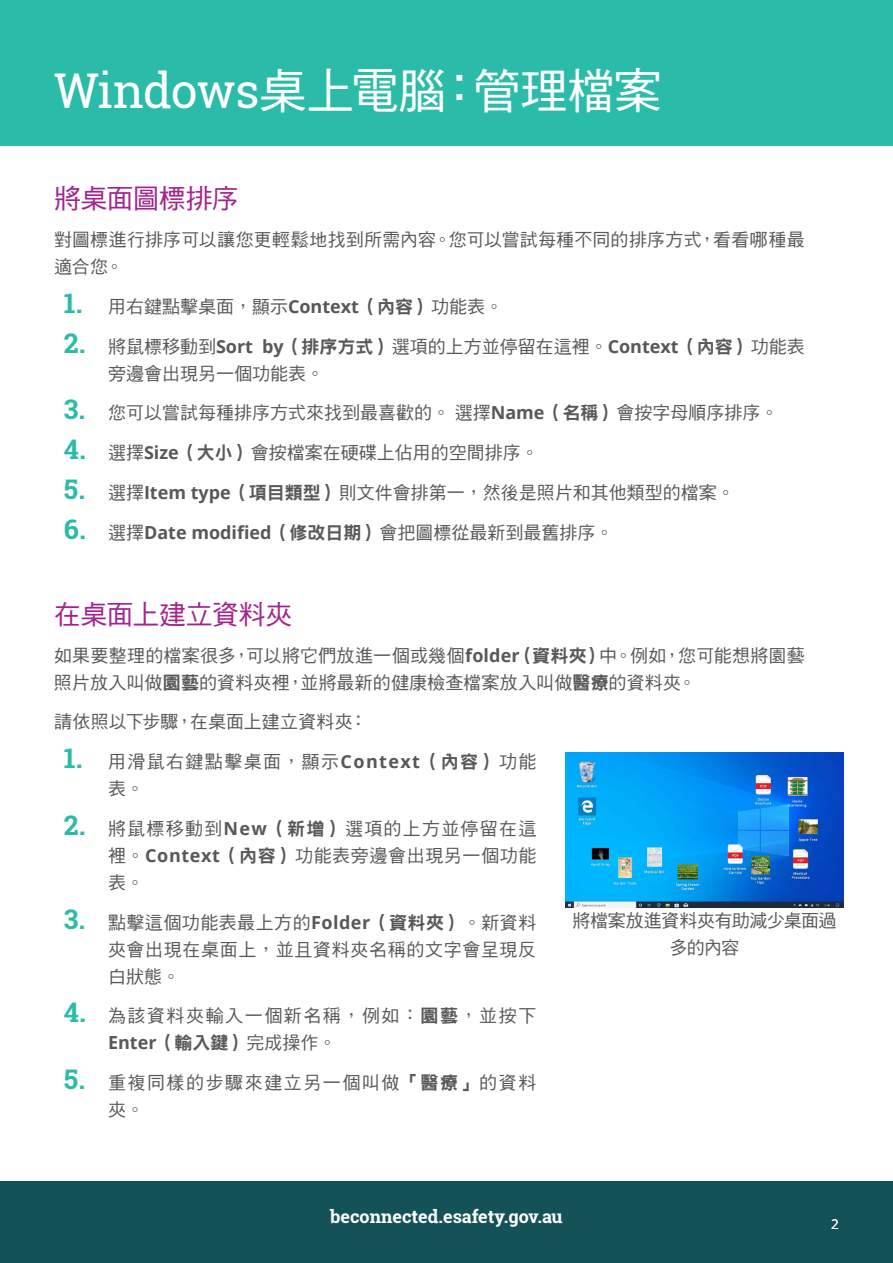
<style>
.page{position:relative;width:893px;height:1263px;background:#fff}
.page>*{position:absolute;margin:0;border:0;box-sizing:border-box;transform-origin:0 0}
.t1{font:48px "DF Hei Std W5";letter-spacing:-.02em;color:#fff}
.t2{font:27px "DF Hei Std W5";letter-spacing:-.02em;color:#a3228e}
.t3{font:18px/27px "DF Hei Std W5";letter-spacing:.005em;color:#57585a}
.t4{font:18px/27px "DF Hei Std W5";letter-spacing:.085em;color:#57585a}
.t5{font:18px/27px "DF Hei Std W5";letter-spacing:.075em;color:#57585a}
.t6{font:700 18px "Roboto Slab";color:#fff}
.t7{font:18px/27px "DF Hei Std W5";letter-spacing:-.03em;color:#57585a;text-align:center}
.t8{font:700 18px "Open Sans";color:#57585a}
.t9{font:13.5px "Open Sans";color:#fff}
.s1{font-family:"Roboto Slab"}
.s2{font-family:"Roboto Slab";font-weight:700;font-size:27px;color:#2abca8}
.s3{font-family:"Open Sans";font-weight:700}
.s4{font-family:"DF Hei Std W9"}
.s5{font-family:"DF Hei Std W9";font-weight:400}
.s6{font-family:"DF Hei Std W5";font-weight:400}
</style>
<div class="page">
<div style="left:0;top:1181px;width:893px;height:82px;background:#155257"></div>
<div style="left:0;top:0;width:893px;height:145px;background:#2abca8"></div>
<img style="left:566px;top:753px;width:277px;height:155px">
<h1 class="t1" style="left:54px;top:65px;width:609px"><span class="s1">Windows</span>桌上電腦：管理檔案</h1>
<h2 class="t2" style="left:54px;top:184px;width:186px">將桌面圖標排序</h2>
<p class="t3" style="left:54px;top:226px;width:752px">對圖標進行排序可以讓您更輕鬆地找到所需內容。您可以嘗試每種不同的排序方式，看看哪種最適合您。</p>
<p class="t3" style="left:64px;top:292px;width:441px"><span class="s2">1.</span> 用右鍵點擊桌面，顯示<span class="s3">Context</span><span class="s4">（內容）</span>功能表。</p>
<p class="t3" style="left:108px;top:332px;width:698px;text-indent:-44px"><span class="s2">2.</span> 將鼠標移動到<span class="s3">Sort by</span><span class="s4">（排序方式）</span>選項的上方並停留在這裡。<span class="s3">Context</span><span class="s4">（內容）</span>功能表旁邊會出現另一個功能表。</p>
<p class="t3" style="left:64px;top:399px;width:716px"><span class="s2">3.</span> 您可以嘗試每種排序方式來找到最喜歡的。選擇<span class="s3">Name</span><span class="s4">（名稱）</span>會按字母順序排序。</p>
<p class="t3" style="left:64px;top:439px;width:476px"><span class="s2">4.</span> 選擇<span class="s3">Size</span><span class="s4">（大小）</span>會按檔案在硬碟上佔用的空間排序。</p>
<p class="t3" style="left:64px;top:479px;width:672px"><span class="s2">5.</span> 選擇<span class="s3">Item type</span><span class="s4">（項目類型）</span>則文件會排第一，然後是照片和其他類型的檔案。</p>
<p class="t3" style="left:64px;top:518px;width:551px"><span class="s2">6.</span> 選擇<span class="s3">Date modified</span><span class="s4">（修改日期）</span>會把圖標從最新到最舊排序。</p>
<h2 class="t2" style="left:54px;top:600px;width:240px">在桌面上建立資料夾</h2>
<p class="t3" style="left:54px;top:641px;width:752px">如果要整理的檔案很多，可以將它們放進一個或幾個<span class="s3">folder</span><span class="s4">（資料夾）</span>中。例如，您可能想將園藝照片放入叫做<span class="s4">園藝</span>的資料夾裡，並將最新的健康檢查檔案放入叫做<span class="s4">醫療</span>的資料夾。</p>
<p class="t3" style="left:54px;top:708px;width:315px">請依照以下步驟，在桌面上建立資料夾：</p>
<p class="t5" style="left:108px;top:748px;width:430px;text-indent:-44px"><span class="s2">1.</span> 用滑鼠右鍵點擊桌面，顯示<span class="s3">Context</span><span class="s4">（內容）</span>功能表。</p>
<p class="t3" style="left:108px;top:814px;width:430px;text-align:justify;text-indent:-44px"><span class="s2">2.</span> 將鼠標移動到<span class="s3">New</span><span class="s4">（新增）</span>選項的上方並停留在這裡。<span class="s3">Context</span><span class="s4">（內容）</span>功能表旁邊會出現另一個功能表。</p>
<p class="t3" style="left:108px;top:908px;width:430px;text-align:justify;text-indent:-44px"><span class="s2">3.</span> 點擊這個功能表最上方的<span class="s3">Folder</span><span class="s4">（資料夾）</span>。新資料夾會出現在桌面上，並且資料夾名稱的文字會呈現反白狀態。</p>
<p class="t4" style="left:64px;top:1002px;width:474px"><span class="s2">4.</span> 為該資料夾輸入一個新名稱，例如：<span class="s4">園藝</span>，並按下</p>
<p class="t8" style="left:108px;top:1030px;width:230px">Enter<span class="s5">（輸入鍵）</span><span class="s6">完成操作。</span></p>
<p class="t4" style="left:108px;top:1069px;width:430px;text-indent:-44px"><span class="s2">5.</span> 重複同樣的步驟來建立另一個叫做<span class="s4">「醫療」</span>的資料夾。</p>
<p class="t7" style="left:572px;top:907px;width:266px">將檔案放進資料夾有助減少桌面過多的內容</p>
<p class="t6" style="left:330px;top:1204px;width:234px">beconnected.esafety.gov.au</p>
<p class="t9" style="left:831px;top:1214px;width:9px">2</p>
</div>
